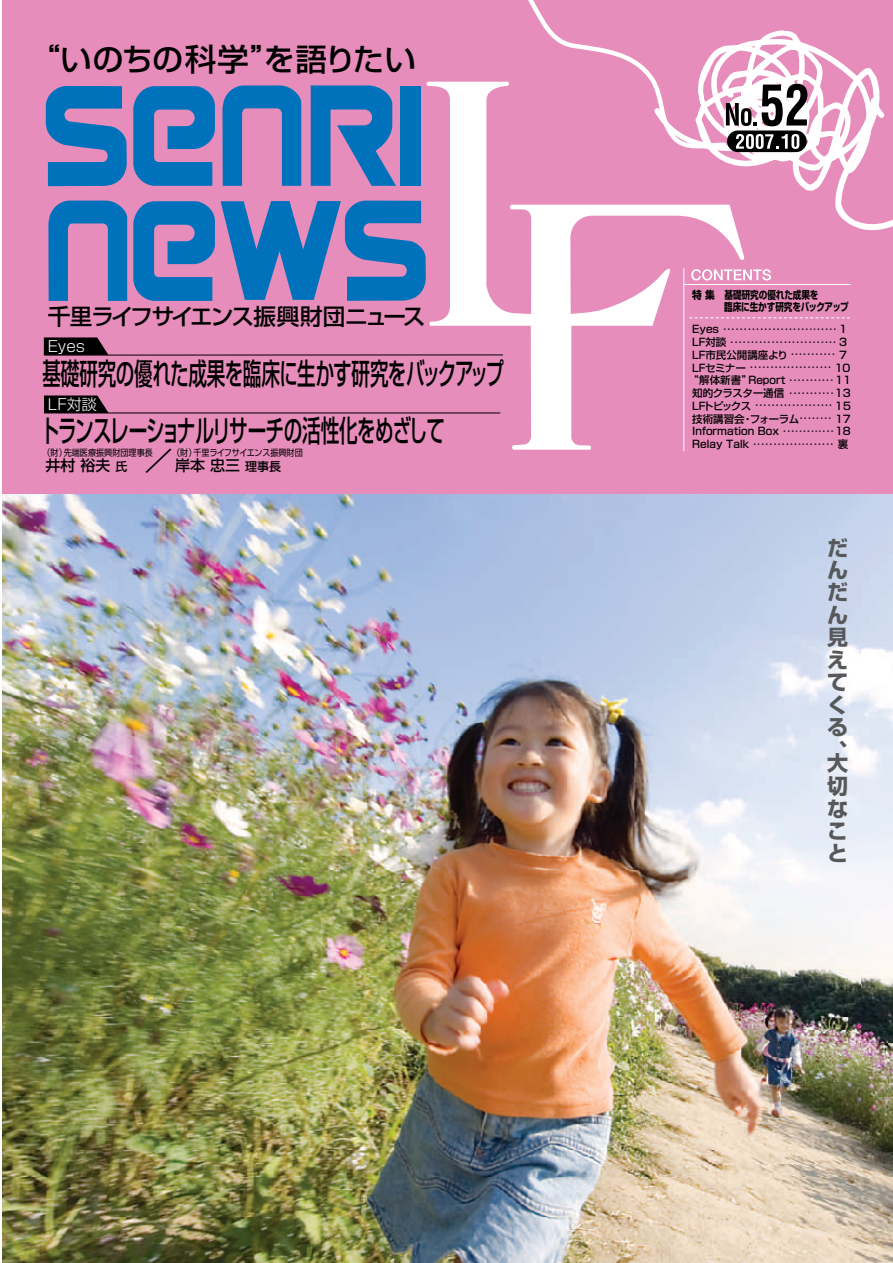
<style>
.page{position:relative;width:893px;height:1263px;background:#fff}
.page>*{position:absolute;margin:0;border:0;box-sizing:border-box;transform-origin:0 0}
.t1{font:500 31.2px "Shin Go";letter-spacing:.02em;color:#000}
.t2{font:500 30px "Shin Go";letter-spacing:-.035em;color:#000;scale:.62 1}
.t3{font:500 30px "Shin Go";letter-spacing:-.055em;color:#000;scale:.62 1}
.t4{font:500 27px "Shin Go";color:#000}
.t5{font:500 22.65px "Shin Go";letter-spacing:-.085em;color:#000}
.t6{font:700 21px/22.5px "Shin Go";color:#57585a;text-align:justify}
.t7{font:500 15px "Shin Go";color:#000}
.t8{font:300 15px "Shin Go";color:#fff}
.t9{font:700 10.8px/12px "Shin Go";letter-spacing:-.015em;color:#000;scale:.9 1}
.t10{font:500 10.5px/12.8px "Shin Go";color:#000;text-align:center}
.t11{font:9px "Shin Go";letter-spacing:-.03em;color:#000;scale:.9 1}
.t12{font:9px "Shin Go";color:#000;scale:.9 1}
.t13{font:500 7.5px/12.8px "Shin Go";color:#000}
.s1{font-size:12px}
.s2{font-size:10.5px}
.s3{font-size:7.5px}
</style>
<div class="page">
<img style="left:2px;top:494px;width:718px;height:769px">
<div style="left:2px;top:0;width:891px;height:494px;background:#e78dbb"></div>
<svg style="left:46px;top:86px;width:81px;height:100px"></svg>
<svg style="left:133px;top:86px;width:82px;height:100px"></svg>
<svg style="left:133px;top:201px;width:82px;height:100px"></svg>
<svg style="left:222px;top:85px;width:79px;height:101px"></svg>
<svg style="left:48px;top:201px;width:79px;height:100px"></svg>
<div style="left:400px;top:86px;width:20px;height:100px;background:#0072bc"></div>
<svg style="left:311px;top:85px;width:85px;height:101px"></svg>
<svg style="left:221px;top:201px;width:205px;height:100px"></svg>
<svg style="left:426px;top:82px;width:294px;height:368px"></svg>
<svg style="left:44px;top:337px;width:64px;height:18px"></svg>
<hr style="left:44px;top:355px;width:459px;height:1px;background:#000">
<svg style="left:691px;top:269px;width:29px;height:11px"></svg>
<svg style="left:651px;top:44px;width:186px;height:174px"></svg>
<img style="left:720px;top:60px;width:173px;height:1203px">
<svg style="left:513px;top:0;width:294px;height:152px"></svg>
<svg style="left:44px;top:395px;width:65px;height:18px"></svg>
<hr style="left:44px;top:413px;width:456px;height:1px;background:#000">
<hr style="left:684px;top:284px;width:167px;height:1px;background:#fff">
<hr style="left:683px;top:268px;width:1px;height:183px;background:#fff">
<svg style="left:689px;top:317px;width:161px;height:1px"></svg>
<h1 class="t1" style="left:29px;top:39px;width:388px">“いのちの科学”を語りたい</h1>
<h3 class="t5" style="left:48px;top:301px;width:379px">千里ライフサイエンス振興財団ニュース</h3>
<h3 class="t8" style="left:48px;top:337px;width:39px">Eyes</h3>
<h2 class="t2" style="left:43px;top:354px;width:746px">基礎研究の優れた成果を臨床に生かす研究をバックアップ</h2>
<h3 class="t8" style="left:48px;top:395px;width:50px">LF対談</h3>
<h2 class="t3" style="left:41px;top:411px;width:653px">トランスレーショナルリサーチの活性化をめざして</h2>
<p class="t12" style="left:42px;top:447px;width:124px">（財）先端医療振興財団理事長</p>
<h3 class="t7" style="left:46px;top:456px;width:83px">井村裕夫<span class="s1">氏</span></h3>
<h3 class="t4" style="left:145px;top:444px;width:28px">／</h3>
<p class="t11" style="left:172px;top:447px;width:147px">（財）千里ライフサイエンス振興財団</p>
<h3 class="t7" style="left:175px;top:456px;width:107px">岸本忠三<span class="s1">理事長</span></h3>
<h3 class="t9" style="left:724px;top:288px;width:140px;text-indent:-32px">特集 基礎研究の優れた成果を<br>臨床に生かす研究をバックアップ</h3>
<p class="t13" style="left:692px;top:322px;width:156px"><span class="s2">Eyes</span> ・・・・・・・・・・・・・・・・・・・・・･･・・・・・ <span class="s2">1<br>LF対談</span>・・・・・・・・・・・・・・・・・・・・・・・・・・ <span class="s2">3</span></p>
<h3 class="t10" style="left:692px;top:348px;width:156px">LF市民公開講座より<span class="s3">・・・・・・・・・・・</span> 7</h3>
<p class="t13" style="left:692px;top:361px;width:160px"><span class="s2">LFセミナー</span>・・・・・・・・・・・・・・・・・・・・ <span class="s2">10</span></p>
<h3 class="t10" style="left:688px;top:374px;width:164px">“解体新書”Report <span class="s3">・・・・・・・･・・・</span>11知的クラスター通信<span class="s3">・・・・・・・・・・・</span>13</h3>
<p class="t13" style="left:692px;top:399px;width:160px"><span class="s2">LFトピックス</span>・・・・・・・・・・・・・・・・・・・ <span class="s2">1 5</span></p>
<h3 class="t10" style="left:692px;top:412px;width:160px;text-align:left">技術講習会・フォーラム<span class="s3">・・・・・・・・</span> 1 7<br>Information Box <span class="s3">・・・･･・・･･･・・・</span>18</h3>
<p class="t13" style="left:692px;top:437px;width:158px"><span class="s2">Relay Talk</span> ・･・・・・・・・・・･･・・・・・・・<span class="s2">裏</span></p>
<h3 class="t6" style="left:827px;top:535px;width:22px">だんだん見えてくる、</h3>
<h3 class="t6" style="left:827px;top:751px;width:22px">大切なこと</h3>
</div>
